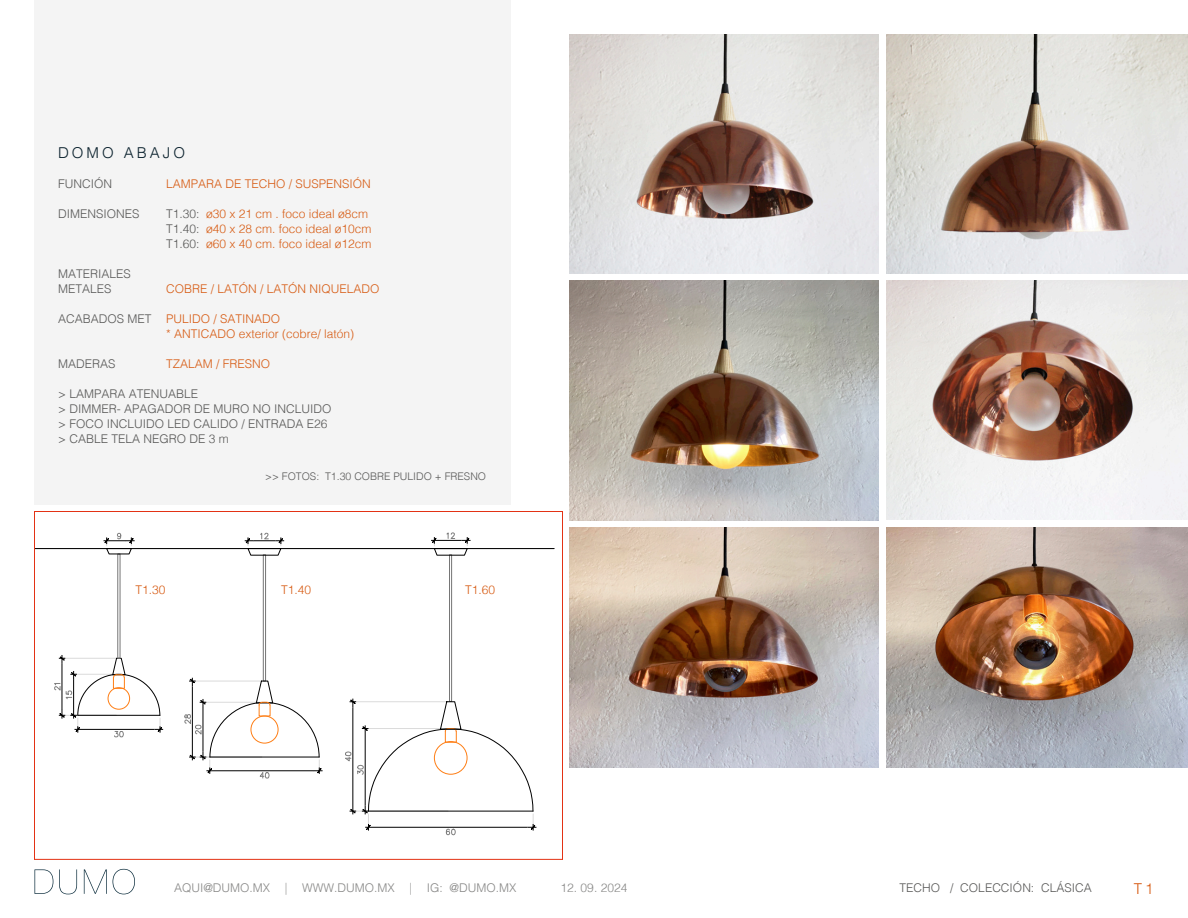
<style>
.page{position:relative;width:1188px;height:918px;background:#fff}
.page>*{position:absolute;margin:0;border:0;box-sizing:border-box;transform-origin:0 0}
.t1{font:300 15px "Helvetica";letter-spacing:.2em;color:#09202c}
.t2{font:300 15px "Helvetica";color:#d75b13}
.t3{font:300 12px "Helvetica";color:#d75b13}
.t4{font:300 12px "Helvetica";color:#575756}
.t5{font:300 12px "Helvetica";color:#878786}
.t6{font:300 10.5px "Helvetica";color:#575756}
.s1{color:#575756}
</style>
<div class="page">
<svg style="left:34px;top:869px;width:19px;height:25px"></svg>
<svg style="left:59px;top:869px;width:18px;height:25px"></svg>
<svg style="left:84px;top:869px;width:23px;height:25px"></svg>
<svg style="left:113px;top:869px;width:22px;height:25px"></svg>
<div style="left:34px;top:0;width:476px;height:504px;background:#f4f4f4"></div>
<img style="left:570px;top:35px;width:308px;height:239px">
<img style="left:886px;top:35px;width:302px;height:239px">
<img style="left:570px;top:281px;width:308px;height:239px">
<img style="left:570px;top:528px;width:308px;height:239px">
<img style="left:886px;top:528px;width:302px;height:239px">
<img style="left:886px;top:281px;width:302px;height:238px">
<hr style="left:35px;top:548px;width:519px;height:1px;background:#000">
<div style="left:263px;top:554px;width:3px;height:127px;border:1px solid #757575"></div>
<div style="left:449px;top:554px;width:3px;height:148px;border:1px solid #757575"></div>
<div style="left:117px;top:554px;width:3px;height:105px;border:1px solid #757575"></div>
<svg style="left:54px;top:655px;width:109px;height:83px"></svg>
<div style="left:108px;top:687px;width:22px;height:23px;border:1px solid #fe7e15;border-radius:50%"></div>
<svg style="left:345px;top:699px;width:239px;height:136px"></svg>
<svg style="left:184px;top:678px;width:139px;height:101px"></svg>
<div style="left:251px;top:716px;width:27px;height:27px;border:1px solid #fe7e15;border-radius:50%"></div>
<svg style="left:80px;top:533px;width:55px;height:71px"></svg>
<svg style="left:245px;top:504px;width:87px;height:52px"></svg>
<svg style="left:431px;top:460px;width:101px;height:96px"></svg>
<p class="t1" style="left:58px;top:140px;width:129px">DOMO ABAJO</p>
<p class="t4" style="left:58px;top:173px;width:55px">FUNCIÓN</p>
<p class="t3" style="left:166px;top:173px;width:206px">LAMPARA DE TECHO / SUSPENSIÓN</p>
<p class="t4" style="left:58px;top:203px;width:83px">DIMENSIONES</p>
<p class="t3" style="left:166px;top:203px;width:204px"><span class="s1">T1.30:</span> ø30 x 21 cm . foco ideal ø8cm</p>
<p class="t3" style="left:166px;top:218px;width:207px"><span class="s1">T1.40:</span> ø40 x 28 cm. foco ideal ø10cm</p>
<p class="t3" style="left:166px;top:233px;width:207px"><span class="s1">T1.60:</span> ø60 x 40 cm. foco ideal ø12cm</p>
<p class="t4" style="left:58px;top:263px;width:74px">MATERIALES</p>
<p class="t4" style="left:58px;top:278px;width:55px">METALES</p>
<p class="t3" style="left:166px;top:278px;width:215px">COBRE / LATÓN / LATÓN NIQUELADO</p>
<p class="t3" style="left:58px;top:308px;width:224px"><span class="s1">ACABADOS MET</span> PULIDO / SATINADO</p>
<p class="t3" style="left:166px;top:323px;width:190px">* ANTICADO exterior (cobre/ latón)</p>
<p class="t4" style="left:58px;top:353px;width:59px">MADERAS</p>
<p class="t3" style="left:166px;top:353px;width:106px">TZALAM / FRESNO</p>
<p class="t4" style="left:58px;top:383px;width:141px">&gt; LAMPARA ATENUABLE</p>
<p class="t4" style="left:58px;top:398px;width:275px">&gt; DIMMER- APAGADOR DE MURO NO INCLUIDO</p>
<p class="t4" style="left:58px;top:413px;width:271px">&gt; FOCO INCLUIDO LED CALIDO / ENTRADA E26</p>
<p class="t4" style="left:58px;top:428px;width:172px">&gt; CABLE TELA NEGRO DE 3 m</p>
<p class="t6" style="left:265px;top:468px;width:222px">&gt;&gt; FOTOS: T1.30 COBRE PULIDO + FRESNO</p>
<p class="t3" style="left:135px;top:579px;width:32px">T1.30</p>
<p class="t3" style="left:281px;top:579px;width:32px">T1.40</p>
<p class="t3" style="left:465px;top:579px;width:32px">T1.60</p>
<p class="t5" style="left:174px;top:878px;width:344px">AQUI@DUMO.MX ︱ WWW.DUMO.MX ︱ IG: @DUMO.MX</p>
<p class="t5" style="left:561px;top:878px;width:68px">12. 09. 2024</p>
<p class="t4" style="left:900px;top:878px;width:194px">TECHO / COLECCIÓN: CLÁSICA</p>
<p class="t2" style="left:1134px;top:876px;width:21px">T1</p>
</div>
